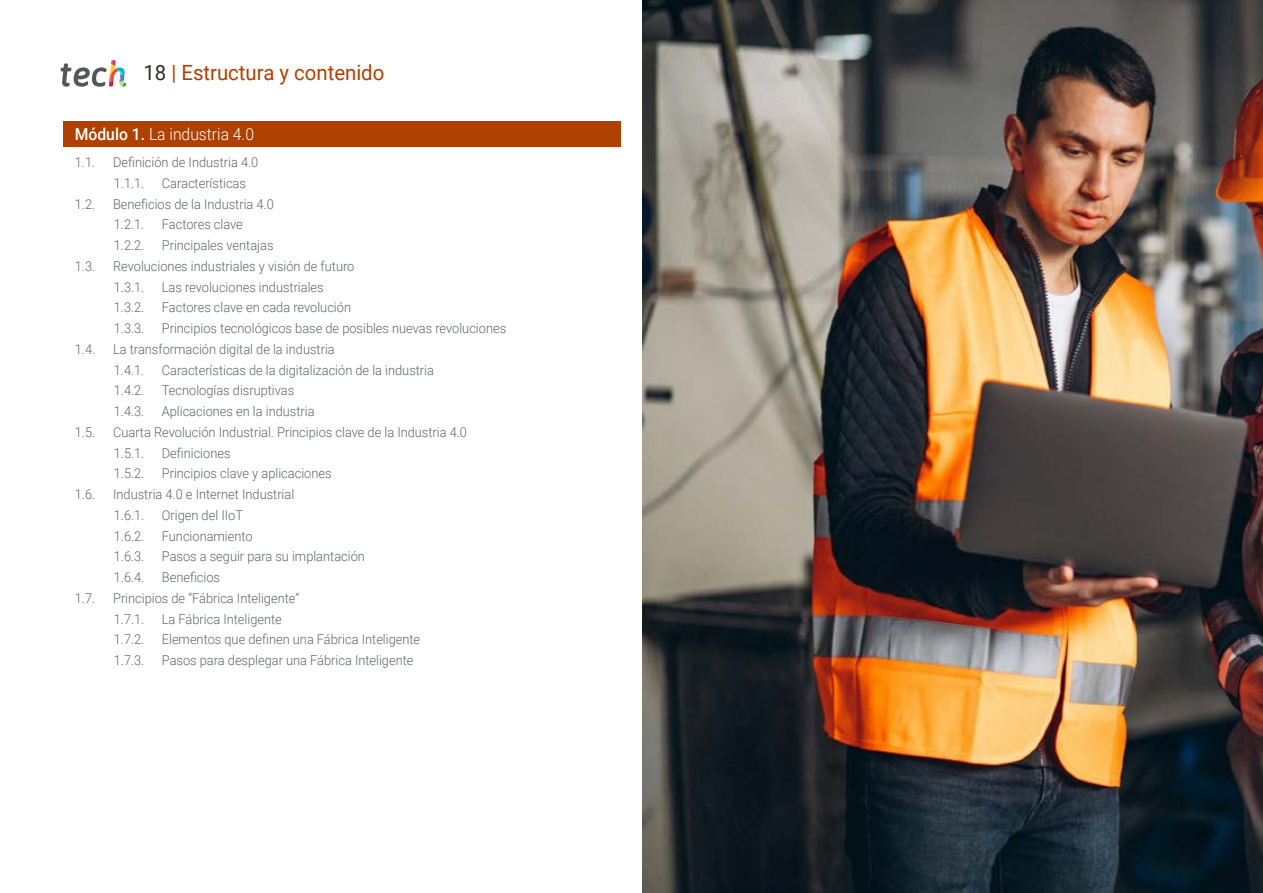
<style>
.page{position:relative;width:1263px;height:893px;background:#fff}
.page>*{position:absolute;margin:0;border:0;box-sizing:border-box;transform-origin:0 0}
.t1{font:21px "Roboto";color:#ae4000}
.t2{font:300 16.5px "Roboto";color:#fff;scale:.95 1}
.t3{font:300 13.5px/20.7px "Roboto";color:#61646a;scale:.95 1}
.s1{color:#312e20}
.s2{font-weight:500}
</style>
<div class="page">
<div style="left:64px;top:121px;width:557px;height:25px;background:#ae4000"></div>
<svg style="left:61px;top:60px;width:65px;height:27px"></svg>
<img style="left:642px;top:0;width:621px;height:893px">
<h1 class="t1" style="left:144px;top:57px;width:242px"><span class="s1">18</span> | Estructura y contenido</h1>
<p class="t2" style="left:75px;top:123px;width:190px"><span class="s2">Módulo 1.</span> La industria 4.0</p>
<p class="t3" style="left:75px;top:151px;width:23px">1.1.</p>
<p class="t3" style="left:113px;top:151px;width:154px">Definición de Industria 4.0<br>1.1.1.</p>
<p class="t3" style="left:162px;top:172px;width:90px">Características</p>
<p class="t3" style="left:75px;top:193px;width:23px">1.2.</p>
<p class="t3" style="left:113px;top:193px;width:171px">Beneficios de la Industria 4.0<br>1.2.1.</p>
<p class="t3" style="left:162px;top:214px;width:87px">Factores clave</p>
<p class="t3" style="left:114px;top:234px;width:34px">1.2.2.</p>
<p class="t3" style="left:162px;top:234px;width:119px">Principales ventajas</p>
<p class="t3" style="left:75px;top:255px;width:23px">1.3.</p>
<p class="t3" style="left:113px;top:255px;width:256px">Revoluciones industriales y visión de futuro<br>1.3.1.</p>
<p class="t3" style="left:162px;top:276px;width:172px">Las revoluciones industriales</p>
<p class="t3" style="left:114px;top:297px;width:34px">1.3.2.</p>
<p class="t3" style="left:162px;top:297px;width:201px">Factores clave en cada revolución</p>
<p class="t3" style="left:114px;top:317px;width:34px">1.3.3.</p>
<p class="t3" style="left:162px;top:317px;width:364px">Principios tecnológicos base de posibles nuevas revoluciones</p>
<p class="t3" style="left:75px;top:338px;width:23px">1.4.</p>
<p class="t3" style="left:113px;top:338px;width:235px">La transformación digital de la industria<br>1.4.1.</p>
<p class="t3" style="left:162px;top:359px;width:288px">Características de la digitalización de la industria</p>
<p class="t3" style="left:114px;top:380px;width:34px">1.4.2.</p>
<p class="t3" style="left:162px;top:380px;width:141px">Tecnologías disruptivas</p>
<p class="t3" style="left:114px;top:400px;width:34px">1.4.3.</p>
<p class="t3" style="left:162px;top:400px;width:162px">Aplicaciones en la industria</p>
<p class="t3" style="left:75px;top:421px;width:23px">1.5.</p>
<p class="t3" style="left:113px;top:421px;width:374px">Cuarta Revolución Industrial. Principios clave de la Industria 4.0<br>1.5.1.</p>
<p class="t3" style="left:162px;top:442px;width:74px">Definiciones</p>
<p class="t3" style="left:114px;top:463px;width:34px">1.5.2.</p>
<p class="t3" style="left:162px;top:463px;width:180px">Principios clave y aplicaciones</p>
<p class="t3" style="left:75px;top:483px;width:23px">1.6.</p>
<p class="t3" style="left:113px;top:483px;width:192px">Industria 4.0 e Internet Industrial<br>1.6.1.</p>
<p class="t3" style="left:162px;top:504px;width:87px">Origen del IIoT</p>
<p class="t3" style="left:114px;top:525px;width:34px">1.6.2.</p>
<p class="t3" style="left:162px;top:525px;width:97px">Funcionamiento</p>
<p class="t3" style="left:114px;top:546px;width:34px">1.6.3.</p>
<p class="t3" style="left:162px;top:546px;width:215px">Pasos a seguir para su implantación</p>
<p class="t3" style="left:114px;top:566px;width:34px">1.6.4.</p>
<p class="t3" style="left:162px;top:566px;width:63px">Beneficios</p>
<p class="t3" style="left:75px;top:587px;width:23px">1.7.</p>
<p class="t3" style="left:113px;top:587px;width:197px">Principios de “Fábrica Inteligente”<br>1.7.1.</p>
<p class="t3" style="left:162px;top:608px;width:128px">La Fábrica Inteligente</p>
<p class="t3" style="left:114px;top:629px;width:34px">1.7.2.</p>
<p class="t3" style="left:162px;top:629px;width:273px">Elementos que definen una Fábrica Inteligente</p>
<p class="t3" style="left:114px;top:649px;width:34px">1.7.3.</p>
<p class="t3" style="left:162px;top:649px;width:266px">Pasos para desplegar una Fábrica Inteligente</p>
</div>
